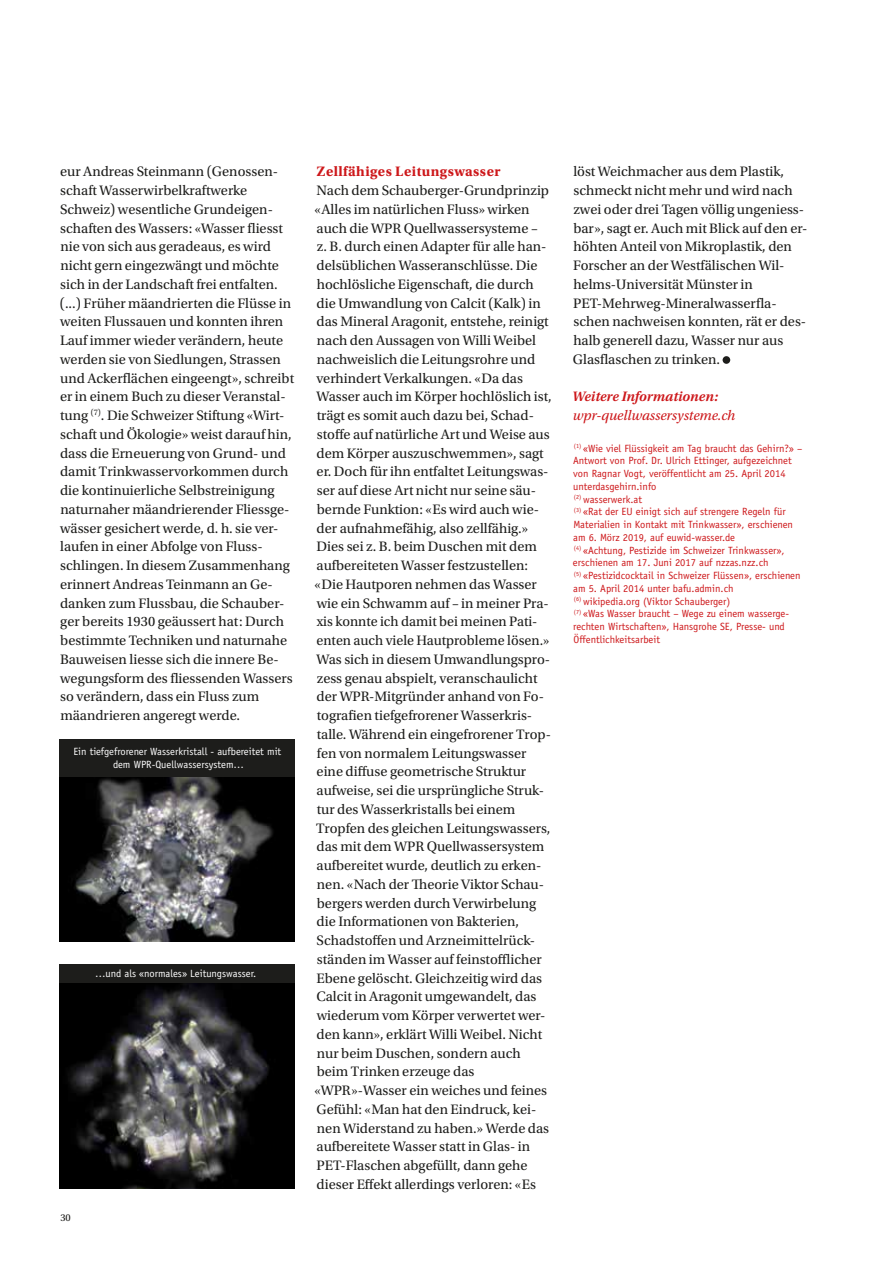
<style>
.page{position:relative;width:893px;height:1263px;background:#fff}
.page>*{position:absolute;margin:0;border:0;box-sizing:border-box;transform-origin:0 0}
.t1{font:14.4px/18.8px "Utopia Std";color:#1d1d1b}
.t2{font:700 14.4px "Utopia Std";letter-spacing:.03em;color:#cd171a}
.t3{font:italic 14.4px "Utopia Std";color:#cd171a}
.t4{font:italic 600 14.4px "Utopia Std";color:#cd171a}
.t5{font:10.5px/12.8px "Officina Sans Std";color:#cd171a}
.t6{font:10.5px/12.8px "Officina Sans Std";color:#fff;text-align:center}
.t7{font:10.5px "Utopia Std";color:#1d1d1b}
</style>
<div class="page">
<img style="left:60px;top:776px;width:235px;height:166px">
<img style="left:60px;top:983px;width:235px;height:205px">
<div style="left:60px;top:739px;width:235px;height:37px;background:#1d1d1b"></div>
<div style="left:60px;top:964px;width:235px;height:19px;background:#1d1d1b"></div>
<div style="left:723px;top:356px;width:7px;height:8px;background:#1d1d1b;border-radius:50%"></div>
<p class="t1" style="left:60px;top:162px;width:236px">eur Andreas Steinmann (Genossen&shy;schaft Wasserwirbelkraftwerke Schweiz) wesentliche Grundeigen&shy;schaften des Wassers: «Wasser fliesst nie von sich aus geradeaus, es wird nicht gern eingezwängt und möchte sich in der Landschaft frei entfalten. (...) Früher mäandrierten die Flüsse in weiten Flussauen und konnten ihren Lauf immer wieder verändern, heute werden sie von Siedlungen, Strassen und Ackerflächen eingeengt», schreibt er in einem Buch zu dieser Veranstal&shy;tung <sup>(7)</sup>. Die Schweizer Stiftung «Wirt&shy;schaft und Ökologie» weist darauf hin, dass die Erneuerung von Grund- und damit Trinkwasservorkommen durch die kontinuierliche Selbstreinigung naturnaher mäandrierender Fliessge&shy;wässer gesichert werde, d. h. sie ver&shy;laufen in einer Abfolge von Fluss&shy;schlingen. In diesem Zusammenhang erinnert Andreas Teinmann an Ge&shy;danken zum Flussbau, die Schauber&shy;ger bereits 1930 geäussert hat: Durch bestimmte Techniken und naturnahe Bauweisen liesse sich die innere Be&shy;wegungsform des fliessenden Wassers so verändern, dass ein Fluss zum mäandrieren angeregt werde.</p>
<p class="t2" style="left:317px;top:163px;width:185px">Zellfähiges Leitungswasser</p>
<p class="t1" style="left:314px;top:181px;width:239px">Nach dem Schauberger-Grundprinzip «Alles im natürlichen Fluss» wirken auch die WPR Quellwassersysteme –<br>z. B. durch einen Adapter für alle han&shy;delsüblichen Wasseranschlüsse. Die hochlösliche Eigenschaft, die durch die Umwandlung von Calcit (Kalk) in das Mineral Aragonit, entstehe, reinigt nach den Aussagen von Willi Weibel nachweislich die Leitungsrohre und verhindert Verkalkungen. «Da das Wasser auch im Körper hochlöslich ist, trägt es somit auch dazu bei, Schad&shy;stoffe auf natürliche Art und Weise aus dem Körper auszuschwemmen», sagt er. Doch für ihn entfaltet Leitungswas&shy;ser auf diese Art nicht nur seine säu&shy;bernde Funktion: «Es wird auch wie&shy;der aufnahmefähig, also zellfähig.» Dies sei z. B. beim Duschen mit dem aufbereiteten Wasser festzustellen: «Die Hautporen nehmen das Wasser wie ein Schwamm auf – in meiner Pra&shy;xis konnte ich damit bei meinen Pati&shy;enten auch viele Hautprobleme lösen.» Was sich in diesem Umwandlungspro&shy;zess genau abspielt, veranschaulicht der WPR-Mitgründer anhand von Fo&shy;tografien tiefgefrorener Wasserkris&shy;talle. Während ein eingefrorener Trop&shy;fen von normalem Leitungswasser eine diffuse geometrische Struktur aufweise, sei die ursprüngliche Struk&shy;tur des Wasserkristalls bei einem Tropfen des gleichen Leitungswassers, das mit dem WPR Quellwassersystem aufbereitet wurde, deutlich zu erken&shy;nen. «Nach der Theorie Viktor Schau&shy;bergers werden durch Verwirbelung die Informationen von Bakterien, Schadstoffen und Arzneimittelrück&shy;ständen im Wasser auf feinstofflicher Ebene gelöscht. Gleichzeitig wird das Calcit in Aragonit umgewandelt, das wiederum vom Körper verwertet wer&shy;den kann», erklärt Willi Weibel. Nicht nur beim Duschen, sondern auch beim Trinken erzeuge das «WPR»-Wasser ein weiches und feines Gefühl: «Man hat den Eindruck, kei&shy;nen Widerstand zu haben.» Werde das aufbereitete Wasser statt in Glas- in PET-Flaschen abgefüllt, dann gehe dieser Effekt allerdings verloren: «Es</p>
<p class="t6" style="left:73px;top:745px;width:209px">Ein tiefgefrorener Wasserkristall - aufbereitet mit dem WPR-Quellwassersystem…</p>
<p class="t6" style="left:95px;top:967px;width:163px">…und als «normales» Leitungswasser.</p>
<p class="t7" style="left:60px;top:1212px;width:12px">30</p>
<p class="t1" style="left:573px;top:163px;width:236px">löst Weichmacher aus dem Plastik, schmeckt nicht mehr und wird nach zwei oder drei Tagen völlig ungeniess&shy;bar», sagt er. Auch mit Blick auf den er&shy;höhten Anteil von Mikroplastik, den Forscher an der Westfälischen Wil&shy;helms-Universität Münster in PET-Mehrweg-Mineralwasserfla&shy;schen nachweisen konnten, rät er des&shy;halb generell dazu, Wasser nur aus Glasflaschen zu trinken.</p>
<p class="t4" style="left:572px;top:388px;width:148px">Weitere Informationen:</p>
<p class="t3" style="left:573px;top:408px;width:164px">wpr-quellwassersysteme.ch</p>
<p class="t5" style="left:573px;top:442px;width:231px"><sup>(1)</sup> «Wie viel Flüssigkeit am Tag braucht das Gehirn?» – Antwort von Prof. Dr. Ulrich Ettinger, aufgezeichnet von Ragnar Vogt, veröffentlicht am 25. April 2014 unterdasgehirn.info<br><sup>(2)</sup> wasserwerk.at<br><sup>(3)</sup> «Rat der EU einigt sich auf strengere Regeln für Materialien in Kontakt mit Trinkwasser», erschienen am 6. Mörz 2019, auf euwid-wasser.de<br><sup>(4)</sup> «Achtung, Pestizide im Schweizer Trinkwasser», erschienen am 17. Juni 2017 auf nzzas.nzz.ch<br><sup>(5)</sup> «Pestizidcocktail in Schweizer Flüssen», erschienen am 5. April 2014 unter bafu.admin.ch<br><sup>(6)</sup> wikipedia.org (Viktor Schauberger)<br><sup>(7)</sup> «Was Wasser braucht – Wege zu einem wasserge&shy;rechten Wirtschaften», Hansgrohe SE, Presse- und Öffentlichkeitsarbeit</p>
</div>
